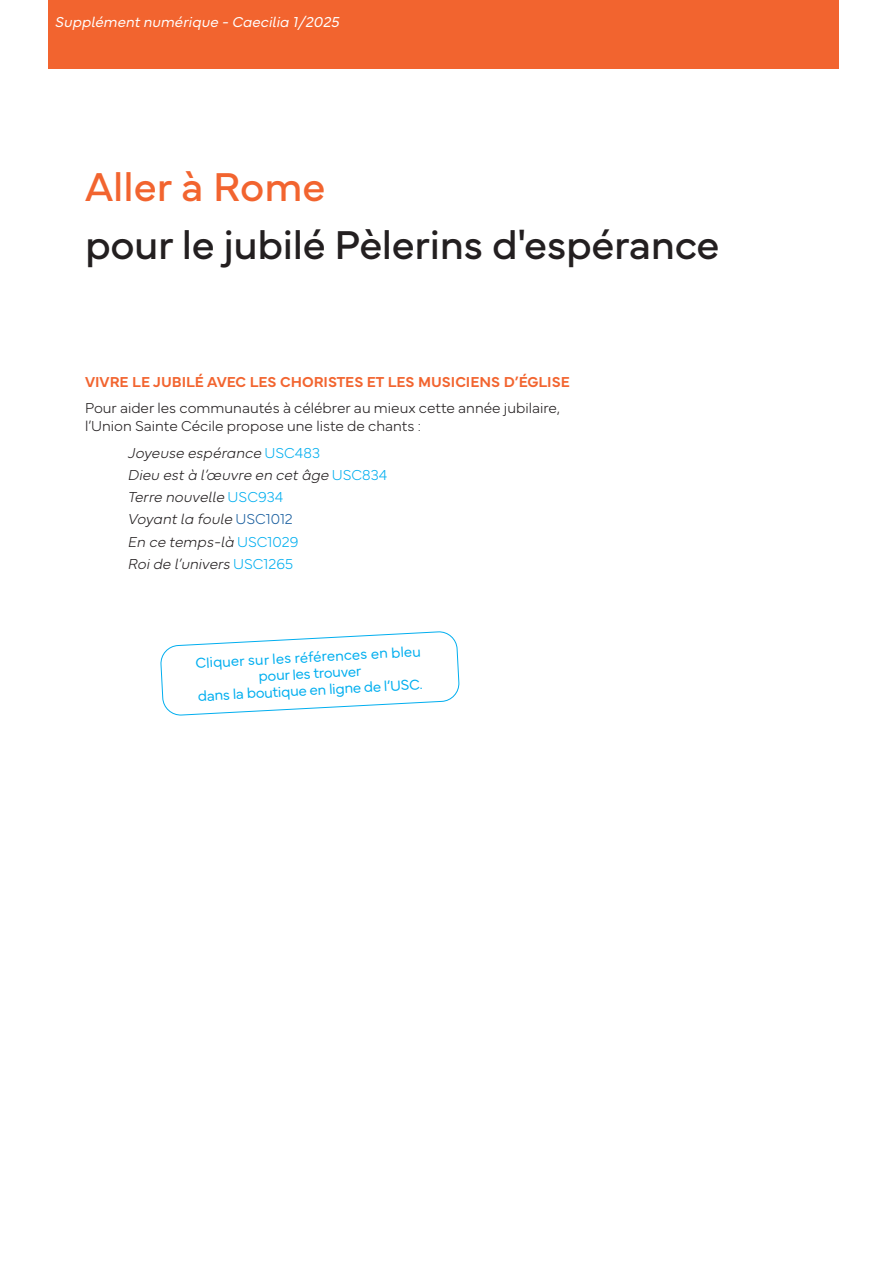
<style>
.page{position:relative;width:893px;height:1263px;background:#fff}
.page>*{position:absolute;margin:0;border:0;box-sizing:border-box;transform-origin:0 0}
.t1{font:42px "Mundial";letter-spacing:-.01em;color:#231f20}
.t2{font:42px "Mundial";color:#f2642f}
.t3{font:italic 100 15px/22.2px "Mundial";color:#231f20}
.t4{font:100 15px/18px "Mundial";color:#231f20}
.t5{font:300 15px/16.5px "Mundial";color:#00aeef;text-align:center}
.t6{font:600 15px "Mundial";color:#f2642f}
.t7{font:italic 300 15px "Mundial";color:#fff}
.s1{font-style:normal;color:#00aeef}
.s2{font-style:normal;color:#175d9e}
</style>
<div class="page">
<svg style="left:160px;top:631px;width:299px;height:84px"></svg>
<div style="left:48px;top:0;width:791px;height:69px;background:#f2642f"></div>
<p class="t7" style="left:55px;top:10px;width:286px">Supplément numérique - Caecilia 1/2025</p>
<h1 class="t2" style="left:85px;top:154px;width:242px">Aller à Rome</h1>
<h1 class="t1" style="left:85px;top:212px;width:636px">pour le jubilé Pèlerins d'espérance</h1>
<p class="t6" style="left:85px;top:370px;width:486px">VIVRE LE JUBILÉ AVEC LES CHORISTES ET LES MUSICIENS D’ÉGLISE</p>
<p class="t4" style="left:85px;top:398px;width:476px">Pour aider les communautés à célébrer au mieux cette année jubilaire, l’Union Sainte Cécile propose une liste de chants :</p>
<p class="t3" style="left:128px;top:440px;width:261px">Joyeuse espérance <span class="s1">USC483<br></span>Dieu est à l’œuvre en cet âge <span class="s1">USC834<br></span>Terre nouvelle <span class="s1">USC934<br></span>Voyant la foule <span class="s2">USC1012<br></span>En ce temps-là <span class="s1">USC1029<br></span>Roi de l’univers <span class="s1">USC1265</span></p>
<p class="t5" style="left:195px;top:653px;width:227px;rotate:-3deg">Cliquer sur les références en bleu pour les trouver<br>dans la boutique en ligne de l’USC.</p>
</div>
